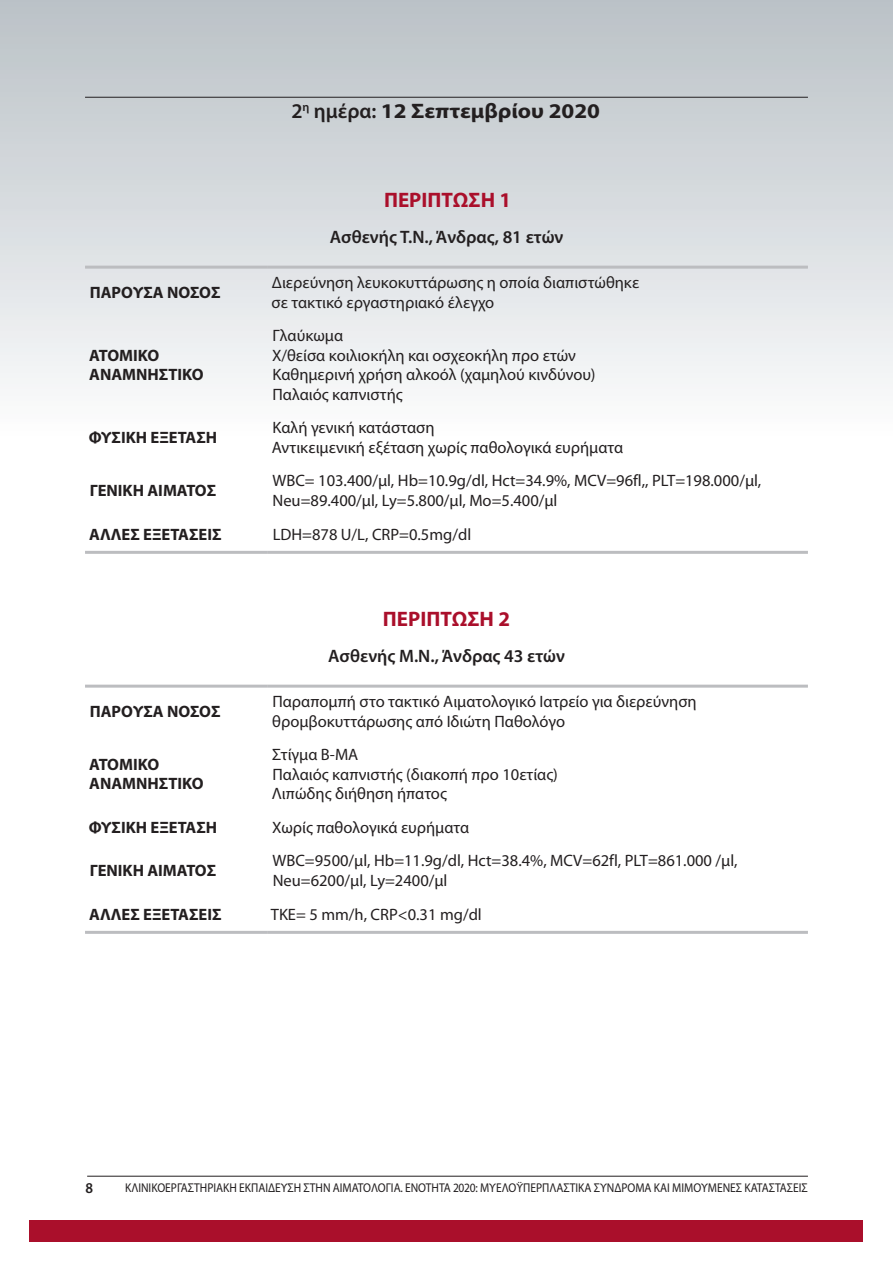
<style>
.page{position:relative;width:893px;height:1263px;background:#fff}
.page>*{position:absolute;margin:0;border:0;box-sizing:border-box;transform-origin:0 0}
.t1{font:700 21px "Myriad Pro";color:#231f20;scale:1.1 1}
.t2{font:700 21px "Myriad Pro";color:#aa0f2b}
.t3{font:600 18px "Myriad Pro";color:#231f20}
.t4{font:16.5px/19.5px "Myriad Pro";color:#231f20}
.t5{font:700 16.5px/19.5px "Myriad Pro";color:#231f20}
.t6{font:600 15px "Myriad Pro";color:#231f20;scale:.95 1}
.t7{font:12.75px "Myriad Pro";color:#231f20;scale:.9 1}
.s1{font-weight:600}
</style>
<div class="page">
<div style="left:0;top:0;width:893px;height:436px;background:linear-gradient(to bottom,#b9c0c6,#fcfcfd)"></div>
<div style="left:30px;top:1220px;width:833px;height:22px;background:#aa0f2b"></div>
<hr style="left:87px;top:1176px;width:721px;height:1px;background:#231f20">
<hr style="left:85px;top:97px;width:723px;height:1px;background:#231f20">
<hr style="left:85px;top:266px;width:183px;height:3px;background:#bcbdc0">
<hr style="left:268px;top:266px;width:540px;height:3px;background:#bcbdc0">
<hr style="left:85px;top:551px;width:183px;height:3px;background:#bcbdc0">
<hr style="left:268px;top:551px;width:540px;height:3px;background:#bcbdc0">
<hr style="left:85px;top:685px;width:183px;height:3px;background:#bcbdc0">
<hr style="left:268px;top:685px;width:540px;height:3px;background:#bcbdc0">
<hr style="left:85px;top:931px;width:183px;height:3px;background:#bcbdc0">
<hr style="left:268px;top:931px;width:540px;height:3px;background:#bcbdc0">
<p class="t1" style="left:291px;top:97px;width:282px"><span class="s1">2</span><sup>η</sup> <span class="s1">ημέρα:</span> 12 Σεπτεμβρίου 2020</p>
<p class="t2" style="left:384px;top:186px;width:72px">ΠΕΡΙΠΤΩΣΗ</p>
<p class="t2" style="left:499px;top:186px;width:13px">1</p>
<p class="t3" style="left:330px;top:225px;width:235px">Ασθενής Τ.Ν., Άνδρας, 81 ετών</p>
<p class="t5" style="left:90px;top:282px;width:23px">ΠΑΡΟΥΣΑ</p>
<p class="t5" style="left:167px;top:282px;width:12px">ΝΟΣΟΣ</p>
<p class="t4" style="left:272px;top:272px;width:369px">Διερεύνηση λευκοκυττάρωσης η οποία διαπιστώθηκε σε τακτικό εργαστηριακό έλεγχο</p>
<p class="t5" style="left:89px;top:345px;width:53px">ΑΤΟΜΙΚΟ<br>ΑΝΑ</p>
<p class="t4" style="left:272px;top:326px;width:325px">Γλαύκωμα<br>Χ/θείσα κοιλιοκήλη και οσχεοκήλη προ ετών<br>Καθημερινή χρήση αλκοόλ (χαμηλού κινδύνου)<br>Παλαιός καπνιστής</p>
<p class="t5" style="left:122px;top:364px;width:25px">ΜΝΗΣΤΙΚΟ</p>
<p class="t5" style="left:89px;top:427px;width:23px">ΦΥΣΙΚΗ</p>
<p class="t5" style="left:151px;top:427px;width:38px">ΕΞΕΤΑΣΗ</p>
<p class="t4" style="left:272px;top:418px;width:353px">Καλή γενική κατάσταση<br>Αντικειμενική εξέταση χωρίς παθολογικά ευρήματα</p>
<p class="t5" style="left:90px;top:480px;width:27px">ΓΕΝΙΚΗ</p>
<p class="t5" style="left:147px;top:480px;width:41px">ΑΙΜΑΤΟΣ</p>
<p class="t4" style="left:272px;top:471px;width:490px">WBC= 103.400/μl, Hb=10.9g/dl, Hct=34.9%, MCV=96fl,, PLT=198.000/μl,<br>Νeu=89.400/μl, Ly=5.800/μl, Μο=5.400/μl</p>
<p class="t5" style="left:89px;top:524px;width:12px">ΑΛΛ</p>
<p class="t5" style="left:122px;top:524px;width:94px">ΕΣ ΕΞΕΤΑΣΕΙΣ</p>
<p class="t4" style="left:273px;top:524px;width:200px">LDH=878 U/L, CRP=0.5mg/dl</p>
<p class="t2" style="left:383px;top:605px;width:72px">ΠΕΡΙΠΤΩΣΗ</p>
<p class="t2" style="left:498px;top:605px;width:13px">2</p>
<p class="t3" style="left:328px;top:644px;width:238px">Ασθενής Μ.Ν., Άνδρας 43 ετών</p>
<p class="t5" style="left:90px;top:701px;width:23px">ΠΑΡΟΥΣΑ</p>
<p class="t5" style="left:167px;top:701px;width:12px">ΝΟΣΟΣ</p>
<p class="t4" style="left:272px;top:691px;width:426px">Παραπομπή στο τακτικό Αιματολογικό Ιατρείο για διερεύνηση θρομβοκυττάρωσης από Ιδιώτη Παθολόγο</p>
<p class="t5" style="left:89px;top:754px;width:53px">ΑΤΟΜΙΚΟ<br>ΑΝΑ</p>
<p class="t4" style="left:272px;top:745px;width:288px">Στίγμα Β-ΜΑ<br>Παλαιός καπνιστής (διακοπή προ 10ετίας)<br>Λιπώδης διήθηση ήπατος</p>
<p class="t5" style="left:122px;top:773px;width:25px">ΜΝΗΣΤΙΚΟ</p>
<p class="t5" style="left:89px;top:817px;width:23px">ΦΥΣΙΚΗ</p>
<p class="t5" style="left:151px;top:817px;width:38px">ΕΞΕΤΑΣΗ</p>
<p class="t4" style="left:272px;top:817px;width:199px">Χωρίς παθολογικά ευρήματα</p>
<p class="t5" style="left:90px;top:860px;width:27px">ΓΕΝΙΚΗ</p>
<p class="t5" style="left:147px;top:860px;width:41px">ΑΙΜΑΤΟΣ</p>
<p class="t4" style="left:272px;top:851px;width:467px">WBC=9500/μl, Hb=11.9g/dl, Hct=38.4%, MCV=62fl, PLT=861.000 /μl,<br>Neu=6200/μl, Ly=2400/μl</p>
<p class="t5" style="left:89px;top:904px;width:12px">ΑΛΛ</p>
<p class="t5" style="left:122px;top:904px;width:94px">ΕΣ ΕΞΕΤΑΣΕΙΣ</p>
<p class="t4" style="left:271px;top:904px;width:213px">ΤΚΕ= 5 mm/h, CRP&lt;0.31 mg/dl</p>
<p class="t6" style="left:85px;top:1179px;width:10px">8</p>
<p class="t7" style="left:125px;top:1179px;width:755px">Κλινικοεργαστηριακή Εκπαίδευση στην Αι ματολογία. Ενότητα 2020: μυελοϋπερπλαστικα συνδρομα και μιμουμεν εσ καταστασεισ</p>
</div>
